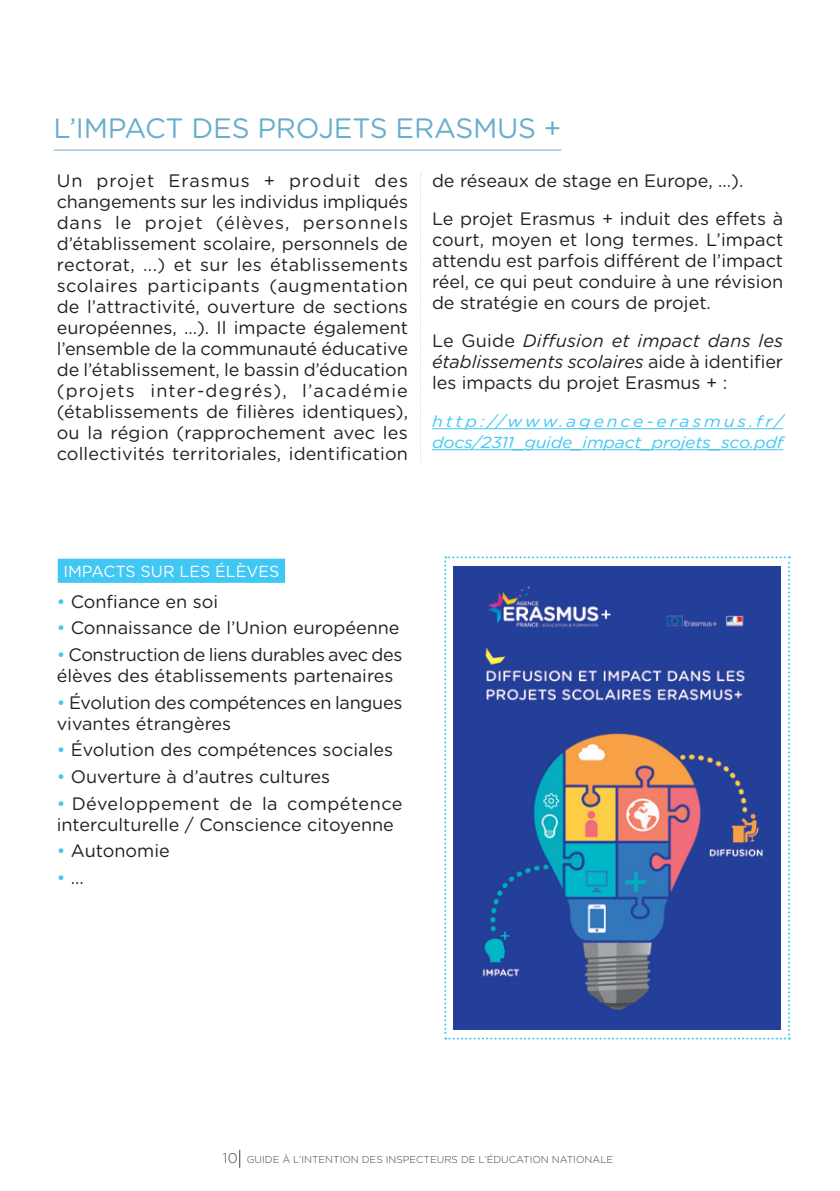
<style>
.page{position:relative;width:840px;height:1191px;background:#fff}
.page>*{position:absolute;margin:0;border:0;box-sizing:border-box;transform-origin:0 0}
.t1{font:28px "Gotham Rounded";letter-spacing:-.01em;color:#69aecb}
.t2{font:18px/21px "Gotham Rounded";color:#231f20;text-align:justify}
.t3{font:18px/21px "Gotham Rounded";letter-spacing:-.02em;color:#231f20}
.t4{font:italic 16px/21px "Gotham Rounded";letter-spacing:-.015em;color:#40c7f4;scale:1.1 1}
.t5{font:16px "Gotham Rounded";color:#fff}
.t6{font:300 10px "Gotham Rounded";color:#444141}
.s1{font-style:italic}
.s2{color:#40c7f4}
.s3{font-size:14px}
</style>
<div class="page">
<svg style="left:239px;top:1149px;width:1px;height:18px"></svg>
<div style="left:57px;top:558px;width:229px;height:26px;background:#40c7f4"></div>
<div style="left:56px;top:557px;width:231px;height:28px;border:2px solid #fff"></div>
<svg style="left:444px;top:556px;width:345px;height:483px"></svg>
<hr style="left:432px;top:428px;width:350px;height:1px;background:#40c7f4">
<hr style="left:432px;top:449px;width:350px;height:1px;background:#40c7f4">
<hr style="left:54px;top:150px;width:506px;height:1px;background:#69aecb">
<svg style="left:420px;top:173px;width:1px;height:289px"></svg>
<img style="left:453px;top:566px;width:326px;height:464px">
<p class="t1" style="left:53px;top:109px;width:509px">L’IMPACT DES PROJETS ERASMUS +</p>
<p class="t2" style="left:57px;top:169px;width:353px">Un projet Erasmus + produit des changements sur les individus impliqués dans le projet (élèves, personnels d’établissement scolaire, personnels de rectorat, ...) et sur les établissements scolaires participants (augmentation de l’attractivité, ouverture de sections européennes, …). Il impacte également l’ensemble de la communauté éducative de l’établissement, le bassin d’éducation (projets inter-degrés), l’académie (établissements de filières identiques), ou la région (rapprochement avec les collectivités territoriales, identification</p>
<p class="t2" style="left:432px;top:169px;width:313px">de réseaux de stage en Europe, …).</p>
<p class="t2" style="left:432px;top:207px;width:352px">Le projet Erasmus + induit des effets à court, moyen et long termes. L’impact attendu est parfois différent de l’impact réel, ce qui peut conduire à une révision de stratégie en cours de projet.</p>
<p class="t2" style="left:432px;top:329px;width:352px">Le Guide <span class="s1">Diffusion et impact dans les établissements scolaires</span> aide à identifier les impacts du projet Erasmus + :</p>
<p class="t4" style="left:432px;top:410px;width:321px">http://www.agence-erasmus.fr/ docs/2311_guide_impact_projets_sco.pdf</p>
<p class="t5" style="left:63px;top:560px;width:217px">IMPACTS SUR LES ÉLÈVES</p>
<p class="t2" style="left:57px;top:590px;width:163px"><span class="s2">•</span> Confiance en soi</p>
<p class="t2" style="left:57px;top:616px;width:344px"><span class="s2">•</span> Connaissance de l’Union européenne</p>
<p class="t3" style="left:57px;top:643px;width:347px"><span class="s2">•</span> Construction de liens durables avec des élèves des établissements partenaires</p>
<p class="t2" style="left:57px;top:691px;width:347px"><span class="s2">•</span> Évolution des compétences en langues vivantes étrangères</p>
<p class="t2" style="left:57px;top:738px;width:337px"><span class="s2">•</span> Évolution des compétences sociales</p>
<p class="t2" style="left:57px;top:765px;width:275px"><span class="s2">•</span> Ouverture à d’autres cultures</p>
<p class="t2" style="left:57px;top:792px;width:347px"><span class="s2">•</span> Développement de la compétence interculturelle / Conscience citoyenne</p>
<p class="t2" style="left:57px;top:839px;width:114px"><span class="s2">•</span> Autonomie</p>
<p class="t2" style="left:57px;top:866px;width:29px"><span class="s2">•</span> ...</p>
<p class="t6" style="left:223px;top:1152px;width:392px"><span class="s3">10</span> GUIDE À L’INTENTION DES INSPECTEURS DE L’ÉDUCATION NATIONALE</p>
</div>
